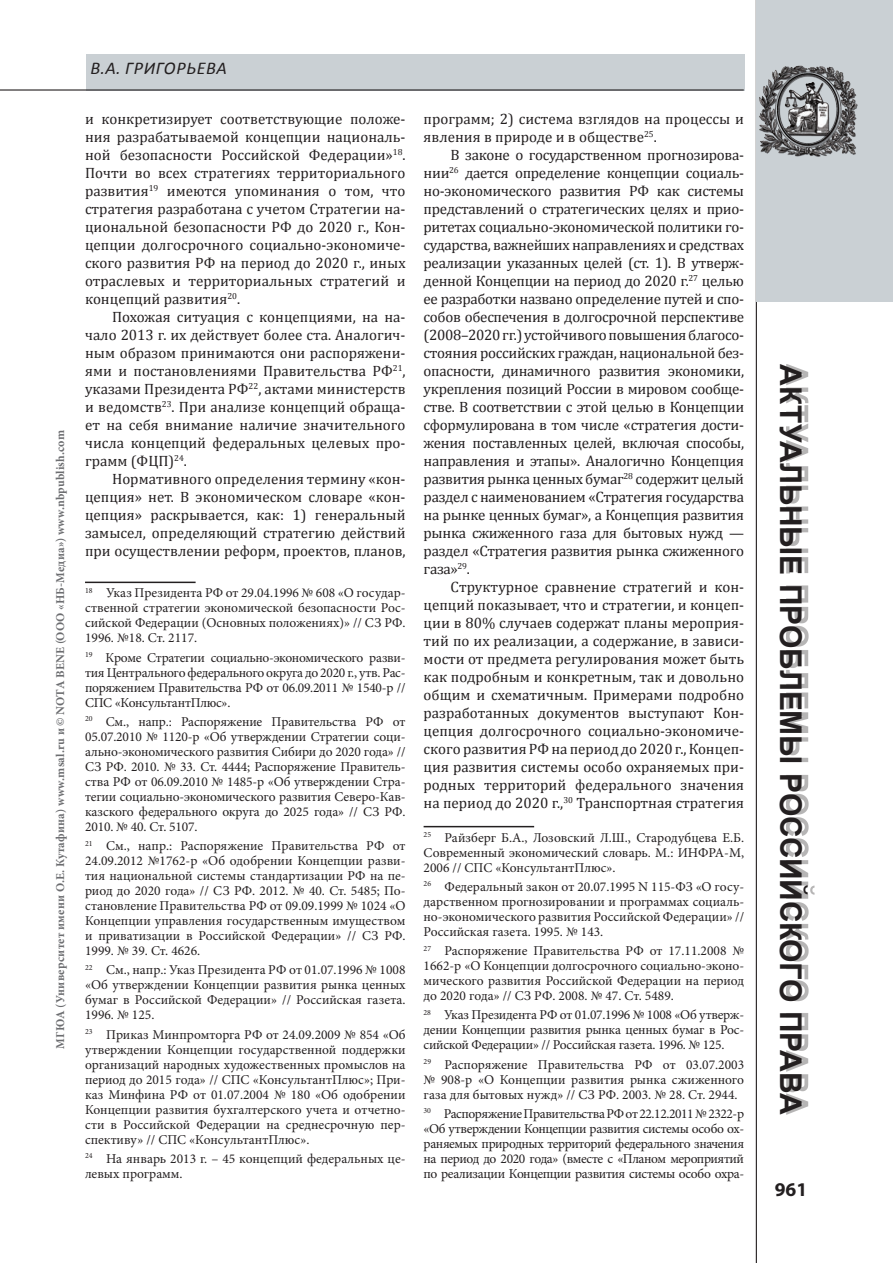
<style>
.page{position:relative;width:893px;height:1263px;background:#fff}
.page>*{position:absolute;margin:0;border:0;box-sizing:border-box;transform-origin:0 0}
.t1{font:700 30px "Arial";letter-spacing:-.005em;color:#231f20}
.t2{font:700 19.5px "Myriad Pro";color:#231f20}
.t3{font:italic 18px "Calibri";color:#231f20}
.t4{font:15px/18px "Cambria";color:#231f20;text-align:justify}
.t5{font:13.5px/15px "Minion Pro";color:#231f20;text-align:justify}
.t6{font:700 12px "Minion Pro";letter-spacing:.02em;color:#6c6d70}
</style>
<div class="page">
<hr style="left:756px;top:0;width:1px;height:1263px;background:#231f20">
<div style="left:786px;top:364px;width:28px;height:751px;background:#231f20;opacity:.33"></div>
<div style="left:757px;top:0;width:136px;height:301px;background:#cad0d4"></div>
<div style="left:563px;top:54px;width:182px;height:36px;background:#cad0d4"></div>
<div style="left:86px;top:54px;width:477px;height:36px;background:#cad0d4"></div>
<hr style="left:0;top:89px;width:744px;height:2px;background:#231f20">
<img style="left:755px;top:54px;width:103px;height:111px">
<hr style="left:85px;top:582px;width:111px;height:1px;background:#231f20">
<hr style="left:424px;top:826px;width:110px;height:1px;background:#231f20">
<p class="t6" style="left:52px;top:1048px;width:620px;rotate:-90deg">МГЮА (Университет имени О.Е. Кутафина) www.msal.ru и © NOTA BENE (ООО «НБ-Медиа») www.nbpublish.com</p>
<h3 class="t3" style="left:90px;top:57px;width:43px">В.А. григор</h3>
<h3 class="t3" style="left:186px;top:57px;width:21px">ьева</h3>
<p class="t4" style="left:85px;top:110px;width:322px">и конкретизирует соответствующие положе&shy;ния разрабатываемой концепции националь&shy;ной безопасности Российской Федерации»<sup>18</sup>.<br>Почти во всех стратегиях территориального развития<sup>19</sup> имеются упоминания о том, что стратегия разработана с учетом Стратегии на&shy;циональной безопасности РФ до 2020 г., Кон&shy;цепции долгосрочного социально-экономиче&shy;ского развития РФ на период до 2020 г., иных отраслевых и территориальных стратегий и концепций развития<sup>20</sup>.</p>
<p class="t4" style="left:85px;top:308px;width:322px;text-indent:27px">Похожая ситуация с концепциями, на на&shy;чало 2013 г. их действует более ста. Аналогич&shy;ным образом принимаются они распоряжени&shy;ями и постановлениями Правительства РФ<sup>21</sup>, указами Президента РФ<sup>22</sup>, актами министерств и ведомств<sup>23</sup>. При анализе концепций обраща&shy;ет на себя внимание наличие значительного числа концепций федеральных целевых про&shy;грамм (ФЦП)<sup>24</sup>.</p>
<p class="t4" style="left:85px;top:470px;width:322px;text-indent:27px">Нормативного определения термину «кон&shy;цепция» нет. В экономическом словаре «кон&shy;цепция» раскрывается, как: 1) генеральный замысел, определяющий стратегию действий при осуществлении реформ, проектов, планов,</p>
<p class="t5" style="left:85px;top:586px;width:322px"><sup>18</sup> Указ Президента РФ от 29.04.1996 № 608 «О государ&shy;ственной стратегии экономической безопасности Рос&shy;сийской Федерации (Основных положениях)» // СЗ РФ.<br>1996. №18. Ст. 2117.</p>
<p class="t5" style="left:85px;top:650px;width:322px"><sup>19</sup> Кроме Стратегии социально-экономического разви&shy;тия Центрального федерального округа до 2020 г., утв. Рас&shy;поряжением Правительства РФ от 06.09.2011 № 1540-р // СПС «КонсультантПлюс».</p>
<p class="t5" style="left:85px;top:714px;width:322px"><sup>20</sup> См., напр.: Распоряжение Правительства РФ от 05.07.2010 № 1120-р «Об утверждении Стратегии соци&shy;ально-экономического развития Сибири до 2020 года» // СЗ РФ. 2010. № 33. Ст. 4444; Распоряжение Правитель&shy;ства РФ от 06.09.2010 № 1485-р «Об утверждении Стра&shy;тегии социально-экономического развития Северо-Кав&shy;казского федерального округа до 2025 года» // СЗ РФ.<br>2010. № 40. Ст. 5107.</p>
<p class="t5" style="left:85px;top:838px;width:322px"><sup>21</sup> См., напр.: Распоряжение Правительства РФ от 24.09.2012 №1762-р «Об одобрении Концепции разви&shy;тия национальной системы стандартизации РФ на пе&shy;риод до 2020 года» // СЗ РФ. 2012. № 40. Ст. 5485; По&shy;становление Правительства РФ от 09.09.1999 № 1024 «О Концепции управления государственным имуществом и приватизации в Российской Федерации» // СЗ РФ.<br>1999. № 39. Ст. 4626.</p>
<p class="t5" style="left:85px;top:963px;width:322px"><sup>22</sup> См., напр.: Указ Президента РФ от 01.07.1996 № 1008 «Об утверждении Концепции развития рынка ценных бумаг в Российской Федерации» // Российская газета.<br>1996. № 125.</p>
<p class="t5" style="left:85px;top:1027px;width:322px"><sup>23</sup> Приказ Минпромторга РФ от 24.09.2009 № 854 «Об утверждении Концепции государственной поддержки организаций народных художественных промыслов на период до 2015 года» // СПС «КонсультантПлюс»; При&shy;каз Минфина РФ от 01.07.2004 № 180 «Об одобрении Концепции развития бухгалтерского учета и отчетно&shy;сти в Российской Федерации на среднесрочную пер&shy;спективу» // СПС «КонсультантПлюс».</p>
<p class="t5" style="left:85px;top:1151px;width:322px"><sup>24</sup> На январь 2013 г. – 45 концепций федеральных це&shy;левых программ.</p>
<p class="t4" style="left:424px;top:110px;width:322px">программ; 2) система взглядов на процессы и явления в природе и в обществе<sup>25</sup>.</p>
<p class="t4" style="left:424px;top:146px;width:322px;text-indent:27px">В законе о государственном прогнозирова&shy;нии<sup>26</sup> дается определение концепции социаль&shy;но-экономического развития РФ как системы представлений о стратегических целях и прио&shy;ритетах социально-экономической политики го&shy;сударства, важнейших направлениях и средствах реализации указанных целей (ст. 1). В утверж&shy;денной Концепции на период до 2020 г.<sup>27</sup> целью ее разработки названо определение путей и спо&shy;собов обеспечения в долгосрочной перспективе (2008–2020 гг.) устойчивого повышения благосо&shy;стояния российских граждан, национальной без&shy;опасности, динамичного развития экономики, укрепления позиций России в мировом сообще&shy;стве. В соответствии с этой целью в Концепции сформулирована в том числе «стратегия дости&shy;жения поставленных целей, включая способы, направления и этапы». Аналогично Концепция развития рынка ценных бумаг<sup>28</sup> содержит целый раздел с наименованием «Стратегия государства на рынке ценных бумаг», а Концепция развития рынка сжиженного газа для бытовых нужд — раздел «Стратегия развития рынка сжиженного газа»<sup>29</sup>.</p>
<p class="t4" style="left:424px;top:578px;width:322px;text-indent:27px">Структурное сравнение стратегий и кон&shy;цепций показывает, что и стратегии, и концеп&shy;ции в 80% случаев содержат планы мероприя&shy;тий по их реализации, а содержание, в зависи&shy;мости от предмета регулирования может быть как подробным и конкретным, так и довольно общим и схематичным. Примерами подробно разработанных документов выступают Кон&shy;цепция долгосрочного социально-экономиче&shy;ского развития РФ на период до 2020 г., Концеп&shy;ция развития системы особо охраняемых при&shy;родных территорий федерального значения на период до 2020 г.,<sup>30</sup> Транспортная стратегия</p>
<p class="t5" style="left:424px;top:830px;width:322px"><sup>25</sup> Райзберг Б.А., Лозовский Л.Ш., Стародубцева Е.Б.<br>Современный экономический словарь. М.: ИНФРА-М, 2006 // СПС «КонсультантПлюс».</p>
<p class="t5" style="left:424px;top:879px;width:322px"><sup>26</sup> Федеральный закон от 20.07.1995 N 115-ФЗ «О госу&shy;дарственном прогнозировании и программах социаль&shy;но-экономического развития Российской Федерации» // Российская газета. 1995. № 143.</p>
<p class="t5" style="left:424px;top:943px;width:322px"><sup>27</sup> Распоряжение Правительства РФ от 17.11.2008 № 1662-р «О Концепции долгосрочного социально-эконо&shy;мического развития Российской Федерации на период до 2020 года» // СЗ РФ. 2008. № 47. Ст. 5489.</p>
<p class="t5" style="left:424px;top:1008px;width:322px"><sup>28</sup> Указ Президента РФ от 01.07.1996 № 1008 «Об утверж&shy;дении Концепции развития рынка ценных бумаг в Рос&shy;сийской Федерации» // Российская газета. 1996. № 125.</p>
<p class="t5" style="left:424px;top:1057px;width:322px"><sup>29</sup> Распоряжение Правительства РФ от 03.07.2003 № 908-р «О Концепции развития рынка сжиженного газа для бытовых нужд» // СЗ РФ. 2003. № 28. Ст. 2944.</p>
<p class="t5" style="left:424px;top:1106px;width:322px"><sup>30</sup> Распоряжение Правительства РФ от 22.12.2011 № 2322-р «Об утверждении Концепции развития системы особо ох&shy;раняемых природных территорий федерального значения на период до 2020 года» (вместе с «Планом мероприятий по реализации Концепции развития системы особо охра-</p>
<h1 class="t1" style="left:810px;top:364px;width:747px;rotate:90deg">Актуальные проблемы российского права</h1>
<h2 class="t2" style="left:775px;top:1177px;width:34px">961</h2>
</div>
